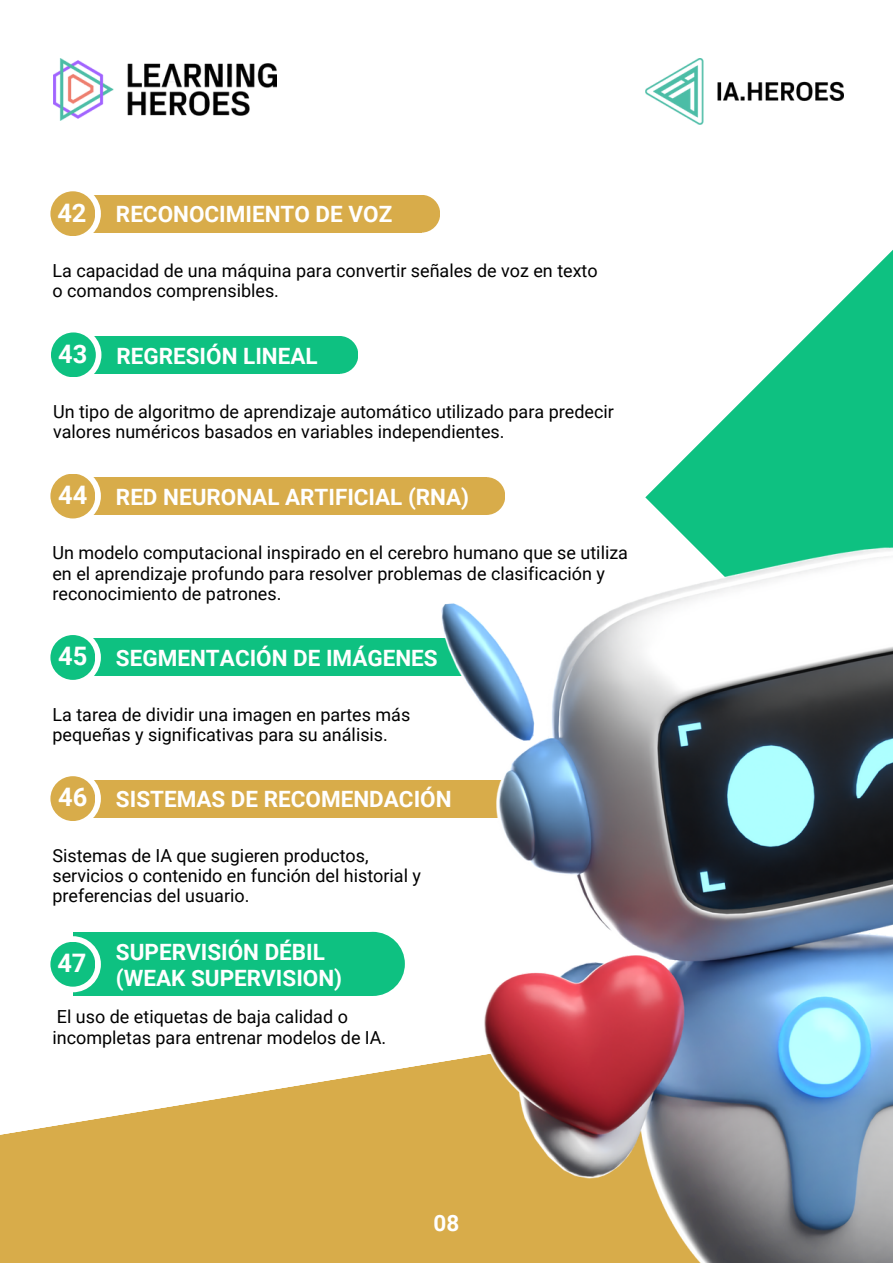
<style>
.page{position:relative;width:893px;height:1264px;background:#fff}
.page>*{position:absolute;margin:0;border:0;box-sizing:border-box;transform-origin:0 0}
.t1{font:700 25.5px "Roboto";color:#fff}
.t2{font:700 22.5px/25.8px "Roboto";color:#fff}
.t3{font:18px/20.2px "Roboto";color:#000}
</style>
<div class="page">
<img style="left:53px;top:58px;width:224px;height:62px">
<img style="left:645px;top:58px;width:198px;height:67px">
<svg style="left:665px;top:251px;width:227px;height:226px"></svg>
<div style="left:73px;top:336px;width:266px;height:38px;background:#0ec181"></div>
<div style="left:45px;top:327px;width:56px;height:56px;background:#fff;border-radius:50%"></div>
<div style="left:51px;top:332px;width:45px;height:45px;background:#0ec181;border-radius:50%"></div>
<div style="left:320px;top:336px;width:38px;height:38px;background:#0ec181;border-radius:50%"></div>
<div style="left:73px;top:477px;width:413px;height:38px;background:#d8ac4a"></div>
<div style="left:45px;top:468px;width:56px;height:56px;background:#fff;border-radius:50%"></div>
<div style="left:50px;top:473px;width:45px;height:45px;background:#d8ac4a;border-radius:50%"></div>
<div style="left:73px;top:638px;width:394px;height:38px;background:#0ec181"></div>
<div style="left:45px;top:629px;width:56px;height:56px;background:#fff;border-radius:50%"></div>
<div style="left:50px;top:635px;width:45px;height:45px;background:#0ec181;border-radius:50%"></div>
<div style="left:73px;top:779px;width:578px;height:38px;background:#d8ac4a"></div>
<div style="left:45px;top:770px;width:56px;height:56px;background:#fff;border-radius:50%"></div>
<div style="left:50px;top:776px;width:45px;height:45px;background:#d8ac4a;border-radius:50%"></div>
<div style="left:73px;top:195px;width:348px;height:38px;background:#d8ac4a"></div>
<div style="left:402px;top:195px;width:38px;height:38px;background:#d8ac4a;border-radius:50%"></div>
<div style="left:45px;top:186px;width:56px;height:56px;background:#fff;border-radius:50%"></div>
<div style="left:50px;top:191px;width:45px;height:45px;background:#d8ac4a;border-radius:50%"></div>
<svg style="left:0;top:969px;width:441px;height:293px;fill:#d8ac4a"></svg>
<img style="left:441px;top:477px;width:451px;height:785px">
<div style="left:73px;top:932px;width:300px;height:63px;background:#0ec181"></div>
<div style="left:45px;top:936px;width:56px;height:56px;background:#fff;border-radius:50%"></div>
<div style="left:50px;top:941px;width:45px;height:45px;background:#0ec181;border-radius:50%"></div>
<div style="left:341px;top:931px;width:64px;height:64px;background:#0ec181;border-radius:50%"></div>
<p class="t1" style="left:57px;top:198px;width:31px">42</p>
<p class="t2" style="left:116px;top:202px;width:278px">RECONOCIMIENTO DE VOZ</p>
<p class="t3" style="left:52px;top:261px;width:546px">La capacidad de una máquina para convertir señales de voz en texto o comandos comprensibles.</p>
<p class="t1" style="left:58px;top:339px;width:31px">43</p>
<p class="t2" style="left:116px;top:343px;width:203px">REGRESIÓN LINEAL</p>
<p class="t3" style="left:53px;top:402px;width:562px">Un tipo de algoritmo de aprendizaje automático utilizado para predecir valores numéricos basados en variables independientes.</p>
<p class="t1" style="left:58px;top:480px;width:31px">44</p>
<p class="t2" style="left:116px;top:484px;width:355px">RED NEURONAL ARTIFICIAL (RNA)</p>
<p class="t3" style="left:52px;top:543px;width:577px">Un modelo computacional inspirado en el cerebro humano que se utiliza en el aprendizaje profundo para resolver problemas de clasificación y reconocimiento de patrones.</p>
<p class="t1" style="left:58px;top:641px;width:31px">45</p>
<p class="t2" style="left:116px;top:645px;width:323px">SEGMENTACIÓN DE IMÁGENES</p>
<p class="t3" style="left:52px;top:704px;width:359px">La tarea de dividir una imagen en partes más pequeñas y significativas para su análisis.</p>
<p class="t1" style="left:58px;top:782px;width:31px">46</p>
<p class="t2" style="left:116px;top:786px;width:337px">SISTEMAS DE RECOMENDACIÓN</p>
<p class="t3" style="left:52px;top:845px;width:370px">Sistemas de IA que sugieren productos, servicios o contenido en función del historial y preferencias del usuario.</p>
<p class="t1" style="left:58px;top:944px;width:31px">47</p>
<p class="t1" style="left:57px;top:948px;width:31px">47</p>
<p class="t2" style="left:116px;top:939px;width:210px">SUPERVISIÓN DÉBIL</p>
<p class="t2" style="left:116px;top:965px;width:228px">(WEAK SUPERVISION)</p>
<p class="t2" style="left:116px;top:948px;width:228px">SUPERVISIÓN DÉBIL (WEAK SUPERVISION)</p>
<p class="t3" style="left:52px;top:1007px;width:335px">El uso de etiquetas de baja calidad o incompletas para entrenar modelos de IA.</p>
<p class="t2" style="left:433px;top:1210px;width:27px">08</p>
</div>
